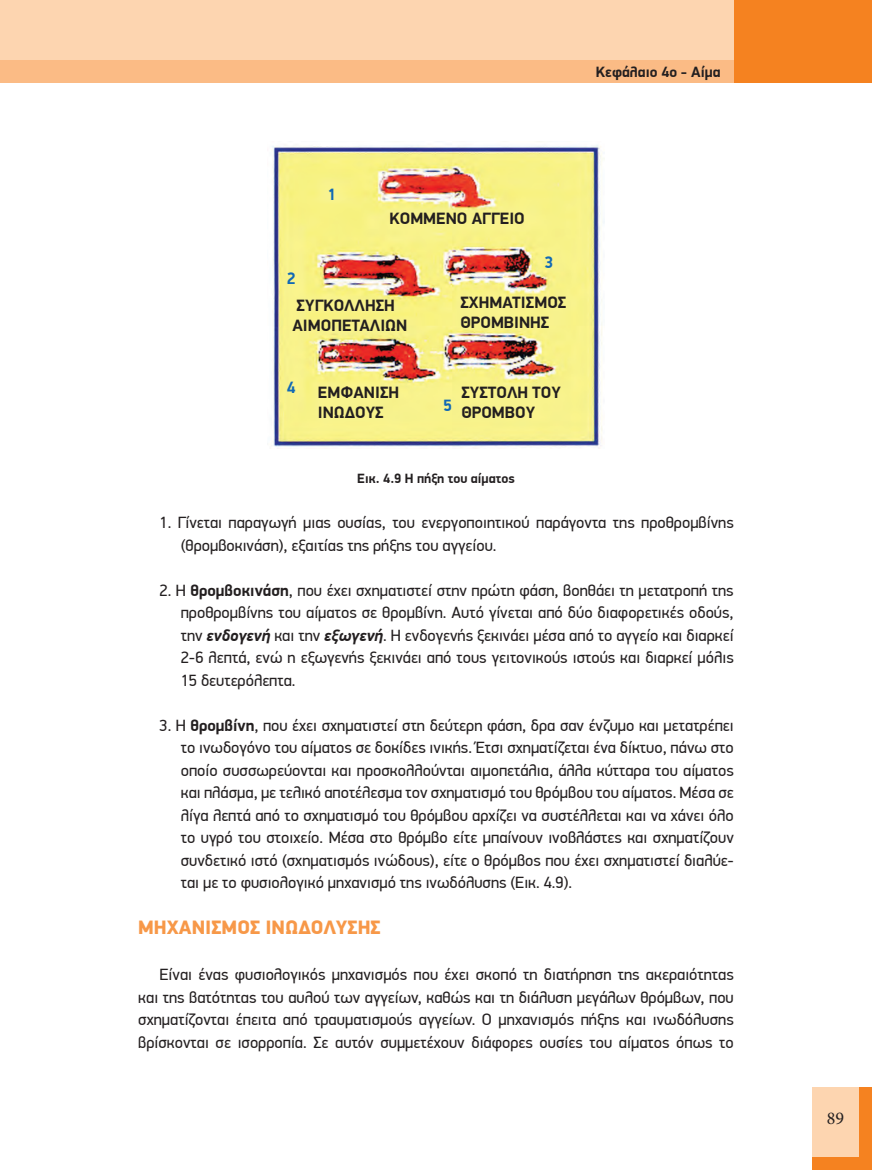
<style>
.page{position:relative;width:872px;height:1170px;background:#fff}
.page>*{position:absolute;margin:0;border:0;box-sizing:border-box;transform-origin:0 0}
.t1{font:900 19.5px "PF Din Display Pro";color:#f79848}
.t2{font:18px "Minion Pro";color:#231f20}
.t3{font:700 16.5px/19.8px "PF Din Display Pro";color:#231f20}
.t4{font:700 16.5px "PF Din Display Pro";color:#1169b5}
.t5{font:16.35px/22.5px "PF Din Display Pro";color:#231f20;text-align:justify}
.t6{font:700 15px "PF Din Display Pro";color:#231f20}
.t7{font:700 13.5px "PF Din Display Pro";color:#231f20}
.s1{font-weight:700}
.s2{font-weight:700;font-style:italic}
</style>
<div class="page">
<div style="left:0;top:26px;width:744px;height:57px;background:#fbbb85"></div>
<div style="left:0;top:0;width:733px;height:60px;background:#fdd5b0"></div>
<div style="left:733px;top:0;width:139px;height:83px;background:#f58220"></div>
<div style="left:812px;top:1086px;width:60px;height:83px;background:#f58220"></div>
<div style="left:812px;top:1086px;width:46px;height:70px;background:#fdd5b0"></div>
<img style="left:272px;top:141px;width:332px;height:307px">
<p class="t6" style="left:596px;top:63px;width:126px">Κεφάλαιο 4ο - Αίμα</p>
<p class="t4" style="left:287px;top:268px;width:10px">2</p>
<p class="t4" style="left:327px;top:185px;width:10px">1</p>
<p class="t3" style="left:389px;top:209px;width:137px">ΚΟΜΜΕΝΟ ΑΓΓΕΙΟ</p>
<p class="t4" style="left:544px;top:252px;width:10px">3</p>
<p class="t3" style="left:292px;top:296px;width:116px">ΣΥΓΚΟΛΛΗΣΗ<br>ΑΙΜΟΠΕΤΑΛΙΩΝ</p>
<p class="t3" style="left:460px;top:293px;width:107px">ΣΧΗΜΑΤΙΣΜΟΣ<br>ΘΡΟΜΒΙΝΗΣ</p>
<p class="t4" style="left:287px;top:377px;width:10px">4</p>
<p class="t3" style="left:318px;top:383px;width:83px">ΕΜΦΑΝΙΣΗ<br>ΙΝΩΔΟΥΣ</p>
<p class="t3" style="left:461px;top:383px;width:101px">ΣΥΣΤΟΛΗ ΤΟΥ<br>ΘΡΟΜΒΟΥ</p>
<p class="t4" style="left:443px;top:395px;width:10px">5</p>
<p class="t7" style="left:357px;top:470px;width:159px">Εικ. 4.9 Η πήξη του αίματος</p>
<p class="t5" style="left:181px;top:511px;width:554px;text-indent:-21px">1. Γίνεται παραγωγή μιας ουσίας, του ενεργοποιητικού παράγοντα της προθρομβίνης (θρομβοκινάση), εξαιτίας της ρήξης του αγγείου.</p>
<p class="t5" style="left:181px;top:579px;width:554px;text-indent:-21px">2. Η <span class="s1">θρομβοκινάση</span>, που έχει σχηματιστεί στην πρώτη φάση, βοηθάει τη μετατροπή της προθρομβίνης του αίματος σε θρομβίνη. Αυτό γίνεται από δύο διαφορετικές οδούς, την <span class="s2">ενδογενή</span> και την <span class="s2">εξωγενή</span>. Η ενδογενής ξεκινάει μέσα από το αγγείο και διαρκεί 2-6 λεπτά, ενώ η εξωγενής ξεκινάει από τους γειτονικούς ιστούς και διαρκεί μόλις 15 δευτερόλεπτα.</p>
<p class="t5" style="left:181px;top:714px;width:554px;text-indent:-21px">3. Η <span class="s1">θρομβίνη</span>, που έχει σχηματιστεί στη δεύτερη φάση, δρα σαν ένζυμο και μετατρέπει το ινωδογόνο του αίματος σε δοκίδες ινικής. Έτσι σχηματίζεται ένα δίκτυο, πάνω στο οποίο συσσωρεύονται και προσκολλούνται αιμοπετάλια, άλλα κύτταρα του αίματος και πλάσμα, με τελικό αποτέλεσμα τον σχηματισμό του θρόμβου του αίματος. Μέσα σε λίγα λεπτά από το σχηματισμό του θρόμβου αρχίζει να συστέλλεται και να χάνει όλο το υγρό του στοιχείο. Μέσα στο θρόμβο είτε μπαίνουν ινοβλάστες και σχηματίζουν συνδετικό ιστό (σχηματισμός ινώδους), είτε ο θρόμβος που έχει σχηματιστεί διαλύε&shy;ται με το φυσιολογικό μηχανισμό της ινωδόλυσης (Εικ. 4.9).</p>
<p class="t1" style="left:138px;top:915px;width:244px">ΜΗΧΑΝΙΣΜΟΣ ΙΝΩΔΟΛΥΣΗΣ</p>
<p class="t5" style="left:138px;top:963px;width:597px;text-indent:21px">Είναι ένας φυσιολογικός μηχανισμός που έχει σκοπό τη διατήρηση της ακεραιότητας και της βατότητας του αυλού των αγγείων, καθώς και τη διάλυση μεγάλων θρόμβων, που σχηματίζονται έπειτα από τραυματισμούς αγγείων. Ο μηχανισμός πήξης και ινωδόλυσης βρίσκονται σε ισορροπία. Σε αυτόν συμμετέχουν διάφορες ουσίες του αίματος όπως το</p>
<p class="t2" style="left:827px;top:1105px;width:19px">89</p>
</div>
